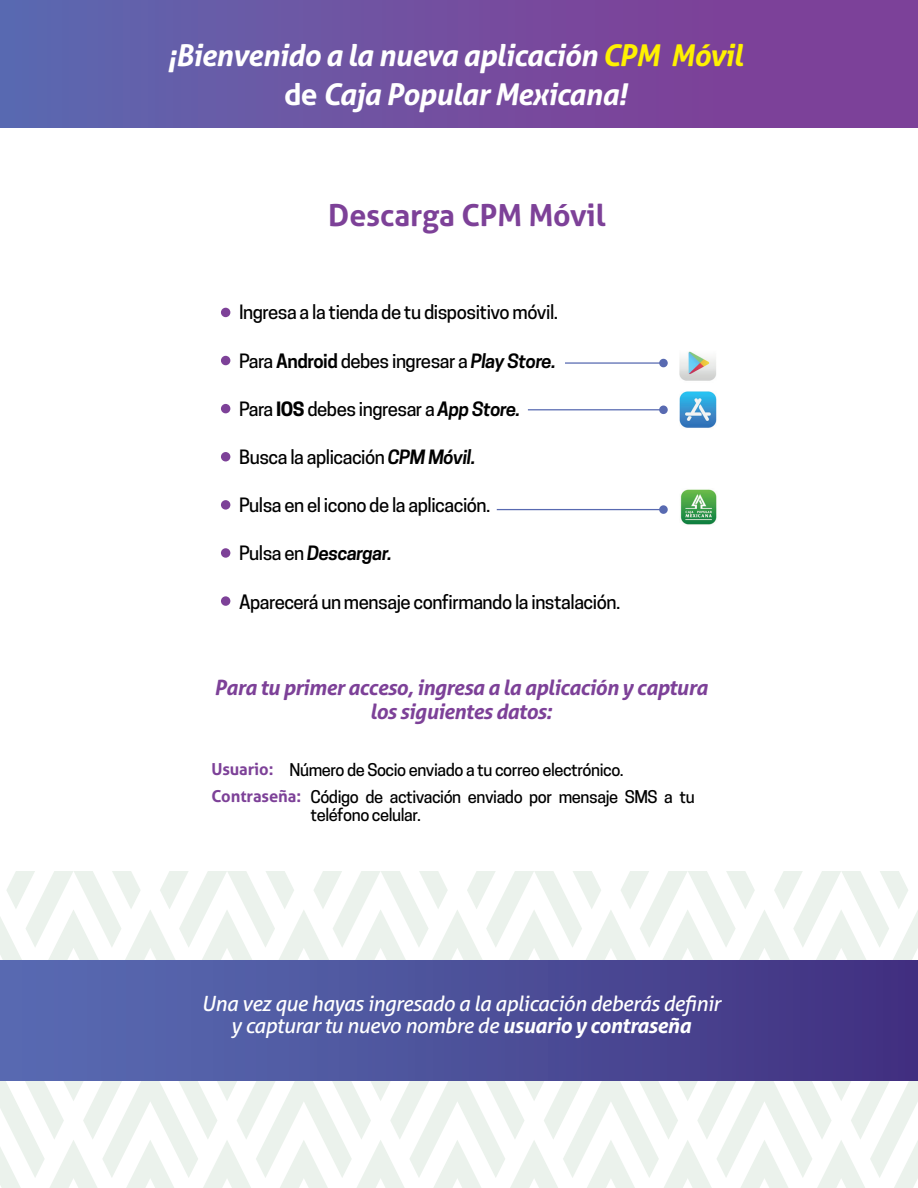
<style>
.page{position:relative;width:918px;height:1188px;background:#fff}
.page>*{position:absolute;margin:0;border:0;box-sizing:border-box;transform-origin:0 0}
.t1{font:700 30.3px "Aller";letter-spacing:-.005em;color:#7d4198}
.t2{font:italic 700 30px/39px "Aller";letter-spacing:-.025em;color:#fff;text-align:center}
.t3{font:italic 21px/21.9px "Aller";letter-spacing:-.025em;color:#fff;text-align:center}
.t4{font:italic 700 21px/24.8px "Aller";letter-spacing:-.025em;color:#7d4198;text-align:center}
.t5{font:500 18.6px "Cooper Hewitt";letter-spacing:-.025em;color:#000}
.t6{font:italic 600 18.6px "Cooper Hewitt";letter-spacing:-.025em;color:#000}
.t7{font:500 16.5px/18px "Cooper Hewitt";letter-spacing:-.025em;color:#000}
.t8{font:700 16.5px "Aller";letter-spacing:-.005em;color:#7d4198}
.s1{color:#fff101}
.s2{font-style:normal}
.s3{font-weight:600}
.s4{font-weight:600;font-style:italic}
.s5{font-weight:700}
.s6{font-weight:500;font-style:normal}
.s7{font-family:"Aller";font-weight:700;color:#7d4198}
</style>
<div class="page">
<svg style="left:0;top:871px;width:918px;height:317px"></svg>
<div style="left:0;top:0;width:918px;height:128px;background:linear-gradient(to right,#5e66ae,#833a94)"></div>
<div style="left:0;top:960px;width:918px;height:120px;background:linear-gradient(to right,#596eb4,#413181)"></div>
<div style="left:221px;top:308px;width:9px;height:9px;background:#7d4198;border-radius:50%"></div>
<div style="left:221px;top:356px;width:9px;height:9px;background:#7d4198;border-radius:50%"></div>
<div style="left:221px;top:404px;width:9px;height:9px;background:#7d4198;border-radius:50%"></div>
<div style="left:221px;top:452px;width:9px;height:9px;background:#7d4198;border-radius:50%"></div>
<div style="left:221px;top:500px;width:9px;height:10px;background:#7d4198;border-radius:50%"></div>
<div style="left:221px;top:548px;width:9px;height:10px;background:#7d4198;border-radius:50%"></div>
<div style="left:221px;top:596px;width:9px;height:10px;background:#7d4198;border-radius:50%"></div>
<hr style="left:565px;top:362px;width:99px;height:2px;background:#586ab1">
<div style="left:659px;top:359px;width:9px;height:8px;background:#586ab1;border-radius:50%"></div>
<hr style="left:528px;top:409px;width:136px;height:1px;background:#586ab1">
<div style="left:659px;top:406px;width:9px;height:8px;background:#586ab1;border-radius:50%"></div>
<img style="left:680px;top:489px;width:37px;height:36px">
<hr style="left:497px;top:509px;width:167px;height:1px;background:#586ab1">
<div style="left:659px;top:505px;width:9px;height:9px;background:#586ab1;border-radius:50%"></div>
<img style="left:679px;top:351px;width:38px;height:77px">
<img style="left:679px;top:384px;width:38px;height:5px">
<h2 class="t2" style="left:167px;top:35px;width:577px">¡Bienvenido a la nueva aplicación <span class="s1">CPM Móvil </span><span class="s2">de</span> Caja Popular Mexicana!</h2>
<h1 class="t1" style="left:328px;top:197px;width:279px">Descarga CPM Móvil</h1>
<p class="t5" style="left:239px;top:301px;width:321px">Ingresa a la tienda de tu dispositivo móvil.</p>
<p class="t5" style="left:239px;top:350px;width:319px">Para <span class="s3">Android</span> debes ingresar a <span class="s4">Play Store.</span></p>
<p class="t5" style="left:239px;top:398px;width:283px">Para <span class="s5">IOS</span> debes ingresar a <span class="s4">App Store.</span></p>
<p class="t5" style="left:239px;top:446px;width:238px">Busca la aplicación <span class="s4">CPM Móvil.</span></p>
<p class="t5" style="left:239px;top:494px;width:253px">Pulsa en el icono de la aplicación.</p>
<p class="t6" style="left:239px;top:542px;width:155px"><span class="s6">Pulsa en</span> Descargar.</p>
<p class="t5" style="left:239px;top:591px;width:383px">Aparecerá un mensaje confirmando la instalación.</p>
<p class="t4" style="left:214px;top:674px;width:495px">Para tu primer acceso, ingresa a la aplicación y captura los siguientes datos:</p>
<p class="t8" style="left:211px;top:758px;width:64px">Usuario:</p>
<p class="t7" style="left:310px;top:788px;width:386px;text-indent:-99px"><span class="s7">Contraseña:</span> Código de activación enviado por mensaje SMS a tu teléfono celular.</p>
<p class="t7" style="left:290px;top:760px;width:336px">Número de Socio enviado a tu correo electrónico.</p>
<p class="t3" style="left:201px;top:993px;width:521px">Una vez que hayas ingresado a la aplicación deberás definir y capturar tu nuevo nombre de <span class="s5">usuario y contraseña</span></p>
</div>
